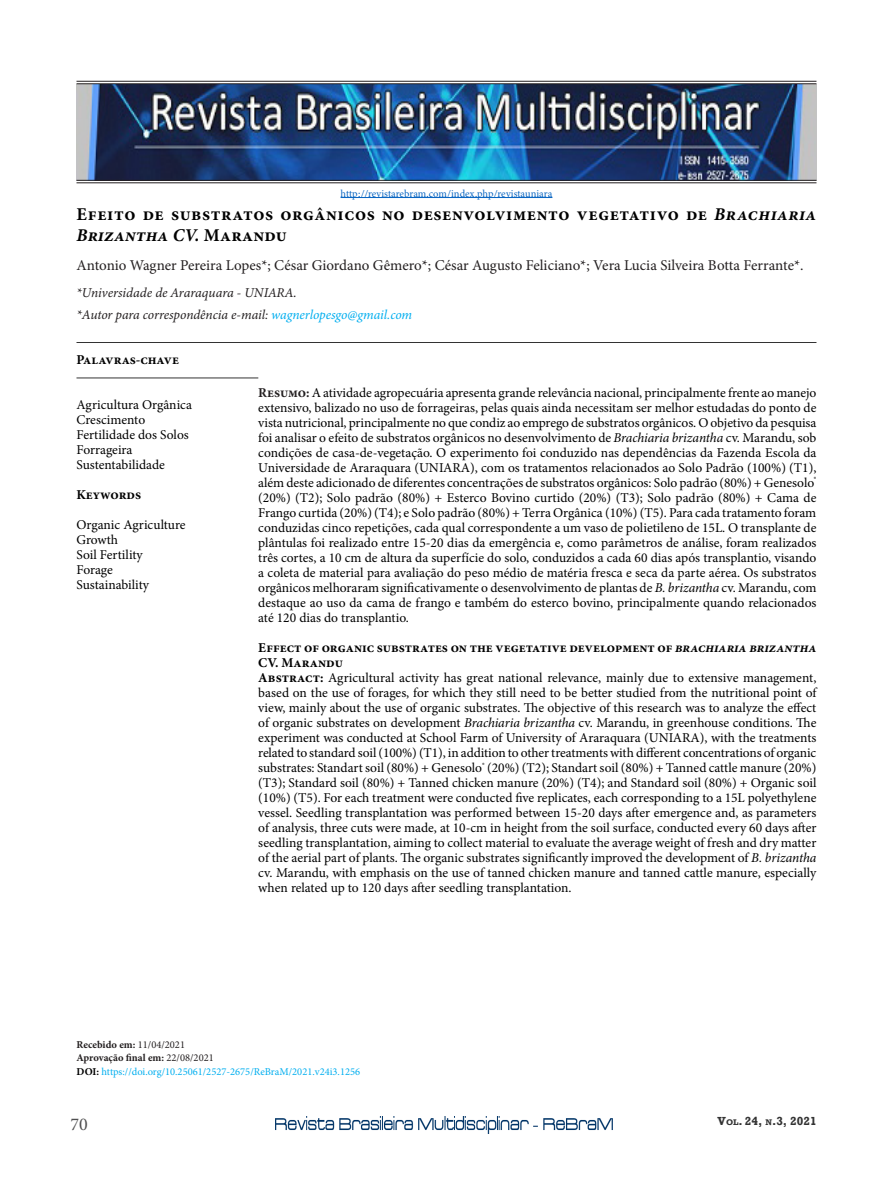
<style>
.page{position:relative;width:893px;height:1191px;background:#fff}
.page>*{position:absolute;margin:0;border:0;box-sizing:border-box;transform-origin:0 0}
.Nomes_autores{font:700 18px/21px "Minion Pro";letter-spacing:.035em;color:#000}
.t1{font:18px "Minion Pro";color:#4f4f50}
.Nomes_autores-2{font:15px "Minion Pro";color:#231f20}
.Nomes_autores-3{font:13.5px/15px "Minion Pro";color:#000;text-align:justify}
.Nomes_autores-4{font:700 13.5px/15px "Minion Pro";color:#000}
.Nomes_autores-5{font:italic 13.5px "Minion Pro";letter-spacing:-.005em;color:#231f20}
.Nomes_autores-6{font:italic 13.5px "Minion 3";color:#231f20}
.t2{font:700 12px "Rockwell";color:#333}
.Corpo_do_texto{font:10.5px "Minion Pro";color:#00aeef}
.Citação_com_recuo{font:10.5px "Minion 3";letter-spacing:-.005em;color:#0563c1}
.Corpo_do_texto-2{font:700 10.5px "Minion Pro";color:#231f20}
.s1{font-style:italic}
.s2{color:#00aeef}
.s3{font-weight:700;color:#231f20}
.s4{font-weight:700}
.s5{font-weight:400}
.s6{font-weight:700;color:#000}
.s7{font-size:8.4px}
</style>
<div class="page">
<img style="left:275px;top:1116px;width:338px;height:17px">
<hr style="left:341px;top:197px;width:211px;height:1px;background:#0563c1">
<hr style="left:76px;top:342px;width:740px;height:1px;background:#333">
<img style="left:77px;top:84px;width:739px;height:96px">
<hr style="left:76px;top:81px;width:740px;height:1px;background:#231f20">
<hr style="left:76px;top:83px;width:740px;height:1px;background:#231f20">
<hr style="left:76px;top:180px;width:740px;height:1px;background:#231f20">
<hr style="left:76px;top:182px;width:740px;height:1px;background:#231f20">
<hr style="left:76px;top:378px;width:182px;height:1px;background:#333">
<p class="Citação_com_recuo" style="left:341px;top:186px;width:213px">http://revistarebram.com/index.php/revistauniara</p>
<p class="Nomes_autores" style="left:76px;top:204px;width:741px">Efeito de substratos orgânicos no desenvolvimento vegetativo de <span class="s1">Brachiaria<br>Brizantha CV.</span> Marandu</p>
<p class="Nomes_autores-2" style="left:76px;top:255px;width:729px">Antonio Wagner Pereira Lopes*; César Giordano Gêmero*; César Augusto Feliciano*; Vera Lucia Silveira Botta Ferrante*.</p>
<p class="Nomes_autores-6" style="left:76px;top:283px;width:221px">*Universidade de Araraquara - UNIARA.</p>
<p class="Nomes_autores-5" style="left:76px;top:306px;width:337px">*Autor para correspondência e-mail: <span class="s2">wagnerlopesgo@gmail.com</span></p>
<p class="Nomes_autores-4" style="left:76px;top:352px;width:104px">Palavras-chave</p>
<p class="Nomes_autores-3" style="left:76px;top:397px;width:117px">Agricultura Orgânica</p>
<p class="Nomes_autores-3" style="left:76px;top:412px;width:70px">Crescimento</p>
<p class="Nomes_autores-3" style="left:76px;top:427px;width:114px">Fertilidade dos Solos</p>
<p class="Nomes_autores-3" style="left:76px;top:442px;width:58px">Forrageira</p>
<p class="Nomes_autores-3" style="left:76px;top:457px;width:90px">Sustentabilidade</p>
<p class="Nomes_autores-4" style="left:76px;top:487px;width:66px">Keywords</p>
<p class="Nomes_autores-3" style="left:76px;top:517px;width:111px">Organic Agriculture</p>
<p class="Nomes_autores-3" style="left:76px;top:532px;width:43px">Growth</p>
<p class="Nomes_autores-3" style="left:76px;top:547px;width:68px">Soil Fertility</p>
<p class="Nomes_autores-3" style="left:76px;top:562px;width:38px">Forage</p>
<p class="Nomes_autores-3" style="left:76px;top:577px;width:74px">Sustainability</p>
<p class="Nomes_autores-3" style="left:258px;top:385px;width:560px"><span class="s3">Resumo:</span> A atividade agropecuária apresenta grande relevância nacional, principalmente frente ao manejo extensivo, balizado no uso de forrageiras, pelas quais ainda necessitam ser melhor estudadas do ponto de vista nutricional, principalmente no que condiz ao emprego de substratos orgânicos. O objetivo da pesquisa foi analisar o efeito de substratos orgânicos no desenvolvimento de <span class="s1">Brachiaria brizantha</span> cv. Marandu, sob condições de casa-de-vegetação. O experimento foi conduzido nas dependências da Fazenda Escola da Universidade de Araraquara (UNIARA), com os tratamentos relacionados ao Solo Padrão (100%) (T1), além deste adicionado de diferentes concentrações de substratos orgânicos: Solo padrão (80%) + Genesolo<sup>® </sup>(20%) (T2); Solo padrão (80%) + Esterco Bovino curtido (20%) (T3); Solo padrão (80%) + Cama de Frango curtida (20%) (T4); e Solo padrão (80%) + Terra Orgânica (10%) (T5). Para cada tratamento foram conduzidas cinco repetições, cada qual correspondente a um vaso de polietileno de 15L. O transplante de plântulas foi realizado entre 15-20 dias da emergência e, como parâmetros de análise, foram realizados três cortes, a 10 cm de altura da superfície do solo, conduzidos a cada 60 dias após transplantio, visando a coleta de material para avaliação do peso médio de matéria fresca e seca da parte aérea. Os substratos orgânicos melhoraram significativamente o desenvolvimento de plantas de <span class="s1">B. brizantha</span> cv. Marandu, com destaque ao uso da cama de frango e também do esterco bovino, principalmente quando relacionados até 120 dias do transplantio.</p>
<p class="Nomes_autores-4" style="left:258px;top:640px;width:560px">Effect of organic substrates on the vegetative development of <span class="s1">brachiaria brizantha<br></span>CV. Marandu</p>
<p class="Nomes_autores-3" style="left:258px;top:670px;width:560px"><span class="s4">Abstract:</span> Agricultural activity has great national relevance, mainly due to extensive management, based on the use of forages, for which they still need to be better studied from the nutritional point of view, mainly about the use of organic substrates. The objective of this research was to analyze the effect of organic substrates on development <span class="s1">Brachiaria brizantha</span> cv. Marandu, in greenhouse conditions. The experiment was conducted at School Farm of University of Araraquara (UNIARA), with the treatments related to standard soil (100%) (T1), in addition to other treatments with different concentrations of organic substrates: Standart soil (80%) + Genesolo<sup>®</sup> (20%) (T2); Standart soil (80%) + Tanned cattle manure (20%) (T3); Standard soil (80%) + Tanned chicken manure (20%) (T4); and Standard soil (80%) + Organic soil (10%) (T5). For each treatment were conducted five replicates, each corresponding to a 15L polyethylene vessel. Seedling transplantation was performed between 15-20 days after emergence and, as parameters of analysis, three cuts were made, at 10-cm in height from the soil surface, conducted every 60 days after seedling transplantation, aiming to collect material to evaluate the average weight of fresh and dry matter of the aerial part of plants. The organic substrates significantly improved the development of <span class="s1">B. brizantha </span>cv. Marandu, with emphasis on the use of tanned chicken manure and tanned cattle manure, especially when related up to 120 days after seedling transplantation.</p>
<p class="Corpo_do_texto-2" style="left:76px;top:1036px;width:110px">Recebido em: <span class="s5">11/04/2021</span></p>
<p class="Corpo_do_texto-2" style="left:76px;top:1050px;width:139px">Aprovação final em: <span class="s5">22/08/2021</span></p>
<p class="Corpo_do_texto" style="left:76px;top:1064px;width:285px"><span class="s6">DOI:</span> https://doi.org/10.25061/2527-2675/ReBraM/2021.v24i3.1256</p>
<h1 class="t1" style="left:71px;top:1111px;width:19px">70</h1>
<p class="t2" style="left:718px;top:1113px;width:101px">V<span class="s7">ol</span>. 24, <span class="s7">n</span>.3, 2021</p>
</div>
